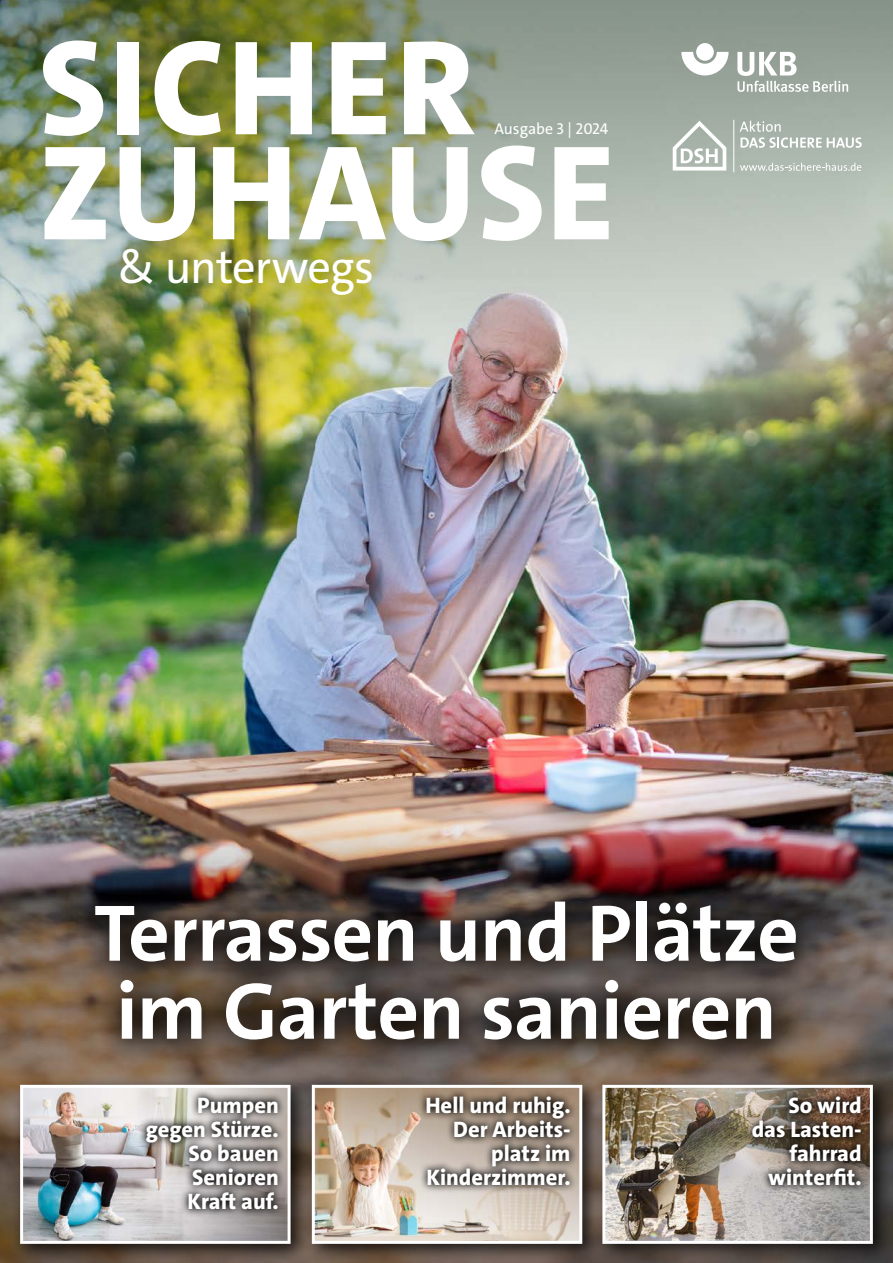
<style>
.page{position:relative;width:893px;height:1263px;background:#fff}
.page>*{position:absolute;margin:0;border:0;box-sizing:border-box;transform-origin:0 0}
._01_Überschriften_Magazintitel{font:800 136.5px/105px "The Sans";letter-spacing:.01em;color:#fff}
.Titel_Überschrift{font:700 81px/78px "The Sans";letter-spacing:-.01em;color:#fff}
._01_Überschriften_Magazintitel-2{font:46.5px "The Sans";letter-spacing:-.02em;color:#fff}
._01_Überschriften_Kasten_Titel_Ü{font:800 22.5px/24px "The Sans";color:#fff;text-align:right}
._01_Überschriften_Magazin_Ausgabe{font:15.75px "The Sans";color:#fff}
</style>
<div class="page">
<img style="left:0;top:0;width:893px;height:1263px">
<svg style="left:67px;top:873px;width:763px;height:201px"></svg>
<div style="left:303px;top:1076px;width:299px;height:187px;background:#000;opacity:.75"></div>
<img style="left:316px;top:1089px;width:262px;height:151px">
<div style="left:312px;top:1085px;width:270px;height:159px;border:3px solid #fff"></div>
<div style="left:594px;top:1076px;width:299px;height:187px;background:#000;opacity:.75"></div>
<img style="left:606px;top:1089px;width:263px;height:151px">
<div style="left:602px;top:1085px;width:271px;height:159px;border:3px solid #fff"></div>
<div style="left:12px;top:1076px;width:298px;height:187px;background:#000;opacity:.75"></div>
<img style="left:24px;top:1089px;width:263px;height:151px">
<div style="left:20px;top:1085px;width:271px;height:159px;border:3px solid #fff"></div>
<svg style="left:418px;top:1087px;width:160px;height:106px"></svg>
<svg style="left:743px;top:1087px;width:126px;height:106px"></svg>
<svg style="left:138px;top:1089px;width:149px;height:129px"></svg>
<svg style="left:681px;top:52px;width:48px;height:23px"></svg>
<div style="left:696px;top:43px;width:18px;height:18px;background:#fff;border-radius:50%"></div>
<svg style="left:737px;top:52px;width:111px;height:40px"></svg>
<svg style="left:740px;top:121px;width:122px;height:27px"></svg>
<hr style="left:733px;top:120px;width:1px;height:52px;background:#fff">
<svg style="left:673px;top:120px;width:55px;height:52px"></svg>
<svg style="left:740px;top:163px;width:121px;height:8px"></svg>
<h1 class="_01_Überschriften_Magazintitel" style="left:39px;top:37px;width:579px">SICHER<br>ZUHAUSE</h1>
<h1 class="_01_Überschriften_Magazintitel-2" style="left:118px;top:237px;width:258px">&amp; unterwegs</h1>
<p class="_01_Überschriften_Magazin_Ausgabe" style="left:494px;top:119px;width:116px">Ausgabe 3 | 2024</p>
<h2 class="Titel_Überschrift" style="left:94px;top:895px;width:706px">Terrassen und Plätze im Garten sanieren</h2>
<p class="_01_Überschriften_Kasten_Titel_Ü" style="left:146px;top:1093px;width:135px">Pumpen gegen Stürze.<br>So bauen<br>Senioren<br>Kraft auf.</p>
<p class="_01_Überschriften_Kasten_Titel_Ü" style="left:425px;top:1093px;width:147px">Hell und ruhig.<br>Der Arbeits&shy;platz im<br>Kinderzimmer.</p>
<p class="_01_Überschriften_Kasten_Titel_Ü" style="left:752px;top:1093px;width:112px">So wird das Lasten&shy;fahrrad winterfit.</p>
</div>
